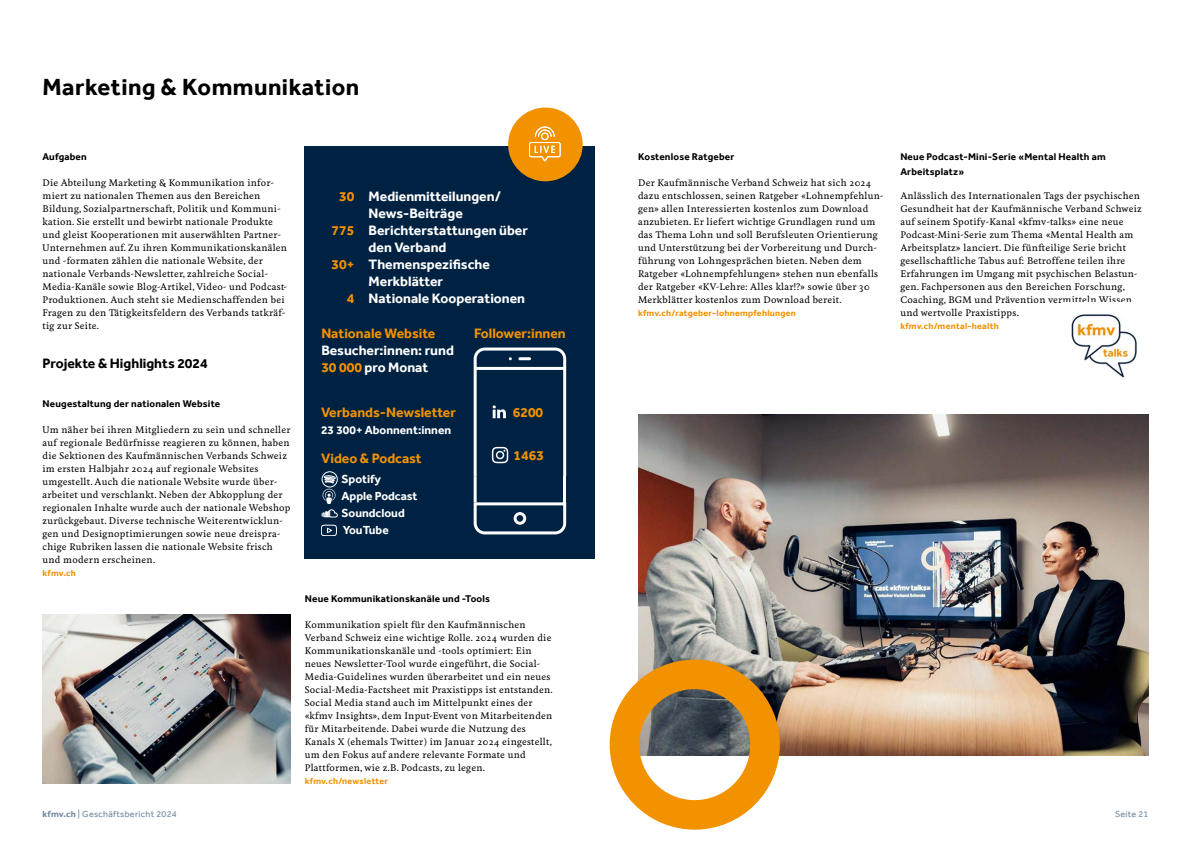
<style>
.page{position:relative;width:1191px;height:842px;background:#fff}
.page>*{position:absolute;margin:0;border:0;box-sizing:border-box;transform-origin:0 0}
.t1{font:700 24px "Effra";letter-spacing:.02em;color:#000}
.t2{font:700 14px/17px "Effra";color:#fff}
.t3{font:700 14px "Effra";color:#f39200}
.t4{font:700 14px "Effra";color:#000}
.t5{font:700 12px/17px "Effra";color:#fff}
.t6{font:700 10px/15px "Effra";letter-spacing:.02em;color:#000}
.t7{font:500 9px/13px "Feijoa";letter-spacing:.03em;color:#000}
.t8{font:700 9px "Effra";letter-spacing:.03em;color:#f39200}
.t9{font:9px "Effra";letter-spacing:.03em;color:#71879e}
.s1{color:#f39200}
.s2{font-weight:700}
</style>
<div class="page">
<img style="left:638px;top:415px;width:510px;height:340px">
<img style="left:43px;top:615px;width:248px;height:169px">
<svg style="left:609px;top:659px;width:171px;height:171px"></svg>
<div style="left:304px;top:147px;width:291px;height:412px;background:#002242"></div>
<div style="left:508px;top:108px;width:74px;height:73px;background:#f39200;border-radius:50%"></div>
<svg style="left:474px;top:502px;width:92px;height:32px"></svg>
<hr style="left:474px;top:476px;width:2px;height:26px;background:#fff">
<hr style="left:563px;top:476px;width:3px;height:26px;background:#fff">
<svg style="left:529px;top:127px;width:31px;height:34px"></svg>
<svg style="left:322px;top:510px;width:15px;height:7px"></svg>
<div style="left:322px;top:472px;width:15px;height:15px;border:1px solid #fff;border-radius:50%"></div>
<svg style="left:322px;top:475px;width:14px;height:29px"></svg>
<svg style="left:321px;top:525px;width:16px;height:11px"></svg>
<svg style="left:474px;top:348px;width:92px;height:128px"></svg>
<img style="left:1071px;top:314px;width:66px;height:64px">
<h1 class="t1" style="left:43px;top:72px;width:318px">Marketing &amp; Kommunikation</h1>
<p class="t6" style="left:43px;top:149px;width:46px">Aufgaben</p>
<p class="t7" style="left:43px;top:176px;width:246px">Die Abteilung Marketing &amp; Kommunikation infor&shy;miert zu nationalen Themen aus den Bereichen Bildung, Sozialpartnerschaft, Politik und Kommuni&shy;kation. Sie erstellt und bewirbt nationale Produkte und gleist Kooperationen mit auserwählten Partner-Unternehmen auf. Zu ihren Kommunikationskanälen und -formaten zählen die nationale Website, der nationale Verbands-Newsletter, zahlreiche Social-Media-Kanäle sowie Blog-Artikel, Video- und Podcast-Produktionen. Auch steht sie Medienschaffenden bei Fragen zu den Tätigkeitsfeldern des Verbands tatkräf&shy;tig zur Seite.</p>
<h2 class="t4" style="left:43px;top:354px;width:167px">Projekte &amp; Highlights 2024</h2>
<p class="t6" style="left:43px;top:396px;width:179px">Neugestaltung der nationalen Website</p>
<p class="t7" style="left:43px;top:423px;width:249px">Um näher bei ihren Mitgliedern zu sein und schneller auf regionale Bedürfnisse reagieren zu können, haben die Sektionen des Kaufmännischen Verbands Schweiz im ersten Halbjahr 2024 auf regionale Websites umgestellt. Auch die nationale Website wurde über&shy;arbeitet und verschlankt. Neben der Abkopplung der regionalen Inhalte wurde auch der nationale Webshop zurückgebaut. Diverse technische Weiterentwicklun&shy;gen und Designoptimierungen sowie neue dreispra&shy;chige Rubriken lassen die nationale Website frisch und modern erscheinen.</p>
<p class="t8" style="left:43px;top:567px;width:35px">kfmv.ch</p>
<h2 class="t2" style="left:339px;top:187px;width:163px"><span class="s1">30</span> Medienmitteilungen/</h2>
<h2 class="t2" style="left:369px;top:204px;width:96px">News-Beiträge</h2>
<h2 class="t2" style="left:331px;top:221px;width:198px"><span class="s1">775</span> Berichterstattungen über</h2>
<h2 class="t2" style="left:369px;top:238px;width:79px">den Verband</h2>
<h2 class="t2" style="left:331px;top:255px;width:160px"><span class="s1">30+</span> Themenspezifische</h2>
<h2 class="t2" style="left:369px;top:272px;width:76px">Merkblätter</h2>
<h2 class="t2" style="left:347px;top:289px;width:180px"><span class="s1">4</span> Nationale Kooperationen</h2>
<h2 class="t3" style="left:474px;top:325px;width:93px">Follower:innen</h2>
<h2 class="t3" style="left:321px;top:325px;width:116px">Nationale Website</h2>
<h2 class="t2" style="left:321px;top:342px;width:134px">Besucher:innen: rund<br><span class="s1">30 000</span> pro Monat</h2>
<h2 class="t3" style="left:321px;top:404px;width:136px">Verbands-Newsletter</h2>
<h3 class="t5" style="left:321px;top:421px;width:132px">23 300+ Abonnent:innen</h3>
<h2 class="t3" style="left:321px;top:450px;width:102px">Video &amp; Podcast</h2>
<h3 class="t5" style="left:341px;top:471px;width:78px">Spotify<br>Apple Podcast<br>Soundcloud<br>YouTube</h3>
<h2 class="t3" style="left:513px;top:403px;width:32px">6200</h2>
<h2 class="t3" style="left:513px;top:447px;width:32px">1463</h2>
<p class="t6" style="left:305px;top:591px;width:187px">Neue Kommunikationskanäle und -Tools</p>
<p class="t7" style="left:305px;top:618px;width:249px">Kommunikation spielt für den Kaufmännischen Verband Schweiz eine wichtige Rolle. 2024 wurden die Kommunikationskanäle und -tools optimiert: Ein neues Newsletter-Tool wurde eingeführt, die Social-Media-Guidelines wurden überarbeitet und ein neues Social-Media-Factsheet mit Praxistipps ist entstanden.<br>Social Media stand auch im Mittelpunkt eines der «kfmv Insights», dem Input-Event von Mitarbeitenden für Mitarbeitende. Dabei wurde die Nutzung des Kanals X (ehemals Twitter) im Januar 2024 eingestellt, um den Fokus auf andere relevante Formate und Plattformen, wie z.B. Podcasts, zu legen.</p>
<p class="t8" style="left:305px;top:775px;width:85px">kfmv.ch/newsletter</p>
<p class="t6" style="left:638px;top:149px;width:98px">Kostenlose Ratgeber</p>
<p class="t7" style="left:638px;top:176px;width:247px">Der Kaufmännische Verband Schweiz hat sich 2024 dazu entschlossen, seinen Ratgeber «Lohnempfehlun&shy;gen» allen Interessierten kostenlos zum Download anzubieten. Er liefert wichtige Grundlagen rund um das Thema Lohn und soll Berufsleuten Orientierung und Unterstützung bei der Vorbereitung und Durch&shy;führung von Lohngesprächen bieten. Neben dem Ratgeber «Lohnempfehlungen» stehen nun ebenfalls der Ratgeber «KV-Lehre: Alles klar!?» sowie über 30<br>Merkblätter kostenlos zum Download bereit.</p>
<p class="t8" style="left:638px;top:307px;width:159px">kfmv.ch/ratgeber-lohnempfehlungen</p>
<p class="t6" style="left:900px;top:149px;width:207px">Neue Podcast-Mini-Serie «Mental Health am<br>Arbeitsplatz»</p>
<p class="t7" style="left:900px;top:189px;width:243px">Anlässlich des Internationalen Tags der psychischen Gesundheit hat der Kaufmännische Verband Schweiz auf seinem Spotify-Kanal «kfmv-talks» eine neue Podcast-Mini-Serie zum Thema «Mental Health am Arbeitsplatz» lanciert. Die fünfteilige Serie bricht gesellschaftliche Tabus auf: Betroffene teilen ihre Erfahrungen im Umgang mit psychischen Belastun&shy;gen. Fachpersonen aus den Bereichen Forschung, Coaching, BGM und Prävention vermitteln Wissen und wertvolle Praxistipps.</p>
<p class="t8" style="left:900px;top:320px;width:100px">kfmv.ch/mental-health</p>
<p class="t9" style="left:43px;top:808px;width:136px"><span class="s2">kfmv.ch</span> | Geschäftsbericht 2024</p>
<p class="t9" style="left:1115px;top:808px;width:35px">Seite 21</p>
</div>
